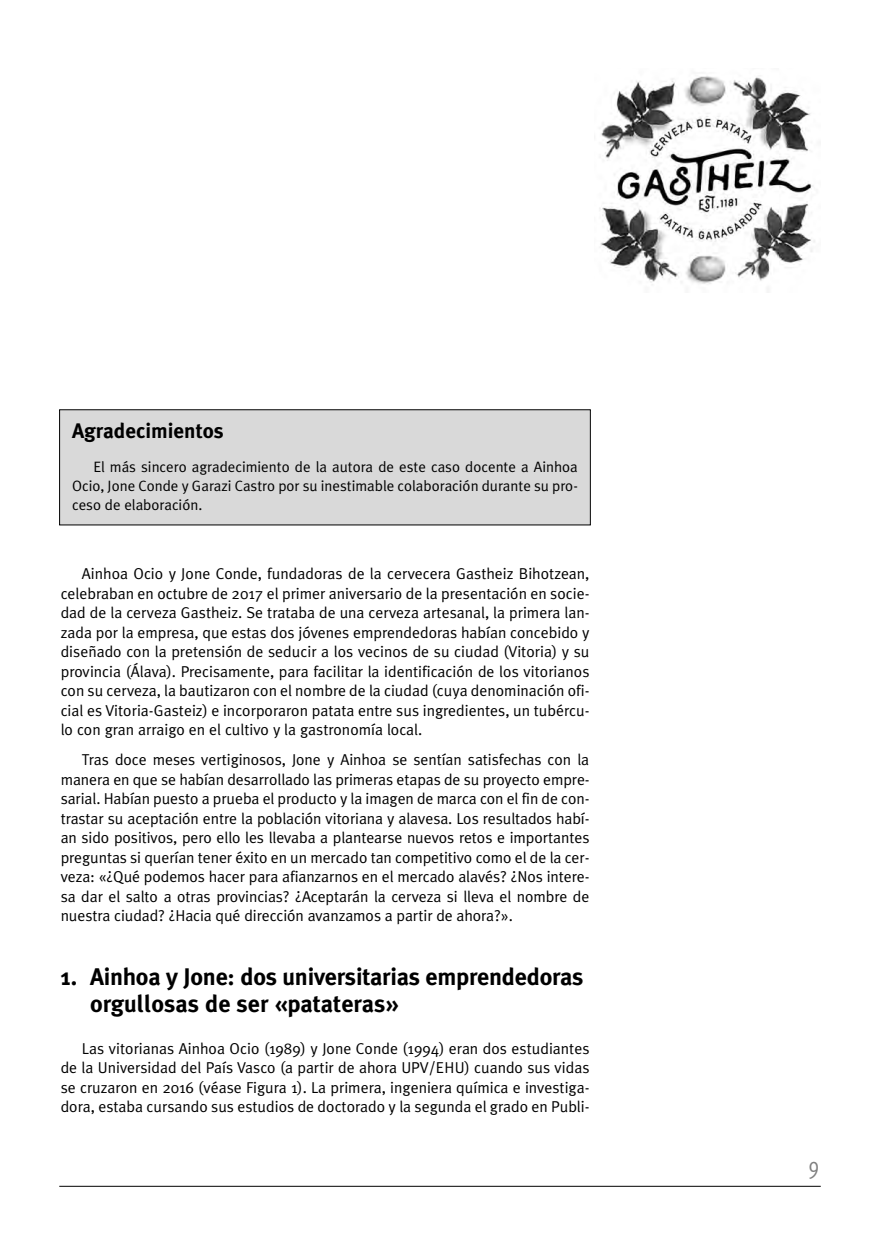
<style>
.page{position:relative;width:881px;height:1233px;background:#fff}
.page>*{position:absolute;margin:0;border:0;box-sizing:border-box;transform-origin:0 0}
.t1{font:700 24px/27px "Meta Plus";letter-spacing:-.01em;color:#000}
.t2{font:24px "Meta Plus Normal";color:#808080;scale:.8 1}
.t3{font:700 21px "Meta Plus";color:#000}
.t4{font:15.75px/19.5px "Meta Plus Normal";color:#000;text-align:justify}
.t5{font:15px/18.8px "Meta Plus Normal";color:#000;text-align:justify}
</style>
<div class="page">
<hr style="left:59px;top:1186px;width:761px;height:1px;background:#000">
<img style="left:599px;top:76px;width:216px;height:209px">
<div style="left:60px;top:410px;width:530px;height:115px;background:#d9d9d9"></div>
<h2 class="t3" style="left:72px;top:423px;width:153px">Agradecimientos</h2>
<p class="t5" style="left:72px;top:459px;width:507px;text-indent:21px">El más sincero agradecimiento de la autora de este caso docente a Ainhoa Ocio, Jone Conde y Garazi Castro por su inestimable colaboración durante su pro&shy;ceso de elaboración.</p>
<p class="t4" style="left:61px;top:565px;width:530px;text-indent:21px">Ainhoa Ocio y Jone Conde, fundadoras de la cervecera Gastheiz Bihotzean, celebraban en octubre de 2017 el primer aniversario de la presentación en socie&shy;dad de la cerveza Gastheiz. Se trataba de una cerveza artesanal, la primera lan&shy;zada por la empresa, que estas dos jóvenes emprendedoras habían concebido y diseñado con la pretensión de seducir a los vecinos de su ciudad (Vitoria) y su provincia (Álava). Precisamente, para facilitar la identificación de los vitorianos con su cerveza, la bautizaron con el nombre de la ciudad (cuya denominación ofi&shy;cial es Vitoria-Gasteiz) e incorporaron patata entre sus ingredientes, un tubércu&shy;lo con gran arraigo en el cultivo y la gastronomía local.</p>
<p class="t4" style="left:61px;top:751px;width:530px;text-indent:21px">Tras doce meses vertiginosos, Jone y Ainhoa se sentían satisfechas con la manera en que se habían desarrollado las primeras etapas de su proyecto empre&shy;sarial. Habían puesto a prueba el producto y la imagen de marca con el fin de con&shy;trastar su aceptación entre la población vitoriana y alavesa. Los resultados habí&shy;an sido positivos, pero ello les llevaba a plantearse nuevos retos e importantes preguntas si querían tener éxito en un mercado tan competitivo como el de la cer&shy;veza: «¿Qué podemos hacer para afianzarnos en el mercado alavés? ¿Nos intere&shy;sa dar el salto a otras provincias? ¿Aceptarán la cerveza si lleva el nombre de nuestra ciudad? ¿Hacia qué dirección avanzamos a partir de ahora?».</p>
<h1 class="t1" style="left:90px;top:965px;width:495px;text-indent:-29px">1. Ainhoa y Jone: dos universitarias emprendedoras orgullosas de ser «patateras»</h1>
<p class="t4" style="left:61px;top:1040px;width:530px;text-indent:21px">Las vitorianas Ainhoa Ocio (1989) y Jone Conde (1994) eran dos estudiantes de la Universidad del País Vasco (a partir de ahora UPV/EHU) cuando sus vidas se cruzaron en 2016 (véase Figura 1). La primera, ingeniera química e investiga&shy;dora, estaba cursando sus estudios de doctorado y la segunda el grado en Publi-</p>
<h1 class="t2" style="left:809px;top:1156px;width:14px">9</h1>
</div>
